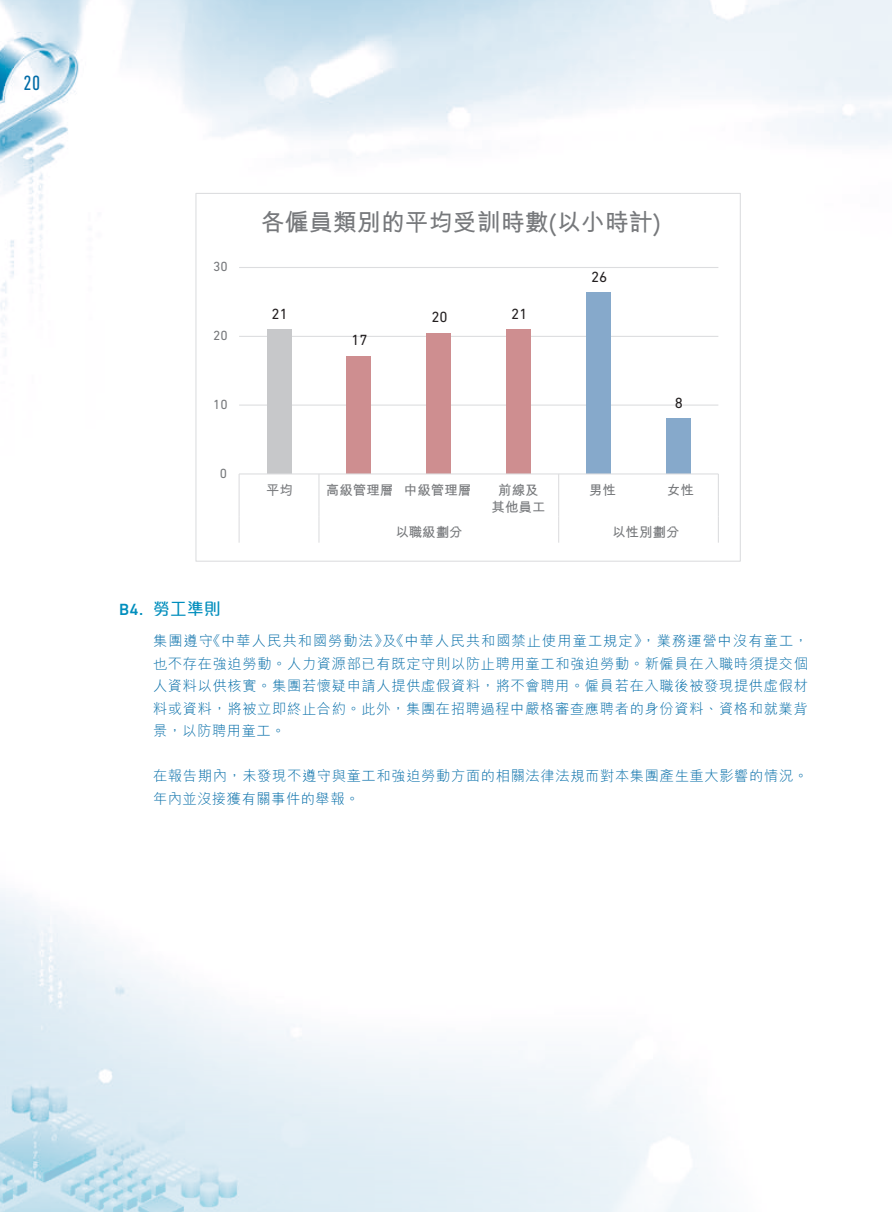
<style>
.page{position:relative;width:893px;height:1212px;background:#fff}
.page>*{position:absolute;margin:0;border:0;box-sizing:border-box;transform-origin:0 0}
.t1{font:700 24px "M Hei HK";color:#76787b}
.t2{font:condensed 21px "DIN Next LT Pro";color:#006ba7}
._4__副標題{font:500 16.5px "M Elle HK";color:#008ebd}
.t3{font:15px "DIN Next LT Pro";color:#231f20}
._1__內文{font:300 14.25px/22.5px "M Hei HK";letter-spacing:.045em;color:#006ba7;text-align:justify}
.t4{font:700 13.5px/16.2px "M Hei HK";color:#76787b;text-align:center}
.t5{font:13.5px "DIN Next LT Pro";color:#76787b}
.s1{font-family:"DIN Next LT Pro"}
</style>
<div class="page">
<img style="left:0;top:0;width:892px;height:1212px">
<div style="left:196px;top:193px;width:544px;height:368px;background:#fff"></div>
<hr style="left:239px;top:404px;width:479px;height:2px;background:#dcdddf">
<hr style="left:239px;top:336px;width:479px;height:1px;background:#dcdddf">
<hr style="left:239px;top:267px;width:479px;height:1px;background:#dcdddf">
<div style="left:267px;top:330px;width:25px;height:144px;background:#c7c8ca"></div>
<div style="left:346px;top:356px;width:25px;height:118px;background:#ce8e90"></div>
<div style="left:426px;top:333px;width:25px;height:141px;background:#ce8e90"></div>
<div style="left:506px;top:329px;width:25px;height:145px;background:#ce8e90"></div>
<div style="left:586px;top:293px;width:25px;height:181px;background:#86a9cb"></div>
<div style="left:666px;top:419px;width:25px;height:55px;background:#86a9cb"></div>
<hr style="left:239px;top:473px;width:479px;height:1px;background:#dcdddf">
<hr style="left:239px;top:474px;width:1px;height:43px;background:#dcdddf">
<hr style="left:318px;top:474px;width:1px;height:43px;background:#dcdddf">
<hr style="left:558px;top:474px;width:1px;height:43px;background:#dcdddf">
<hr style="left:718px;top:474px;width:1px;height:43px;background:#dcdddf">
<svg style="left:239px;top:517px;width:1px;height:26px"></svg>
<svg style="left:318px;top:517px;width:1px;height:26px"></svg>
<svg style="left:558px;top:517px;width:1px;height:26px"></svg>
<svg style="left:718px;top:517px;width:1px;height:26px"></svg>
<h2 class="t2" style="left:23px;top:71px;width:18px">20</h2>
<p class="t5" style="left:213px;top:259px;width:16px">30</p>
<p class="t5" style="left:213px;top:328px;width:16px">20</p>
<p class="t5" style="left:213px;top:397px;width:16px">10</p>
<p class="t5" style="left:220px;top:465px;width:9px">0</p>
<p class="t1" style="left:261px;top:205px;width:402px">各僱員類別的平均受訓時數(以小時計)</p>
<p class="t3" style="left:272px;top:305px;width:18px">21</p>
<p class="t3" style="left:351px;top:332px;width:18px">17</p>
<p class="t3" style="left:431px;top:309px;width:18px">20</p>
<p class="t3" style="left:511px;top:305px;width:18px">21</p>
<p class="t3" style="left:591px;top:268px;width:18px">26</p>
<p class="t3" style="left:675px;top:394px;width:10px">8</p>
<p class="t4" style="left:266px;top:481px;width:28px">平均</p>
<p class="t4" style="left:326px;top:481px;width:147px">高級管理層 中級管理層</p>
<p class="t4" style="left:492px;top:481px;width:55px">前線及其他員工</p>
<p class="t4" style="left:589px;top:481px;width:28px">男性</p>
<p class="t4" style="left:667px;top:481px;width:28px">女性</p>
<p class="t4" style="left:395px;top:523px;width:69px">以職級劃分</p>
<p class="t4" style="left:612px;top:523px;width:69px">以性別劃分</p>
<p class="_4__副標題" style="left:119px;top:601px;width:103px"><span class="s1">B4.</span> 勞工準則</p>
<p class="_1__內文" style="left:153px;top:629px;width:656px">集團遵守《中華人民共和國勞動法》及《中華人民共和國禁止使用童工規定》，業務運營中沒有童工，也不存在強迫勞動。人力資源部已有既定守則以防止聘用童工和強迫勞動。新僱員在入職時須提交個人資料以供核實。集團若懷疑申請人提供虛假資料，將不會聘用。僱員若在入職後被發現提供虛假材料或資料，將被立即終止合約。此外，集團在招聘過程中嚴格審查應聘者的身份資料、資格和就業背景，以防聘用童工。</p>
<p class="_1__內文" style="left:153px;top:764px;width:656px">在報告期內，未發現不遵守與童工和強迫勞動方面的相關法律法規而對本集團產生重大影響的情況。年內並沒接獲有關事件的舉報。</p>
</div>
